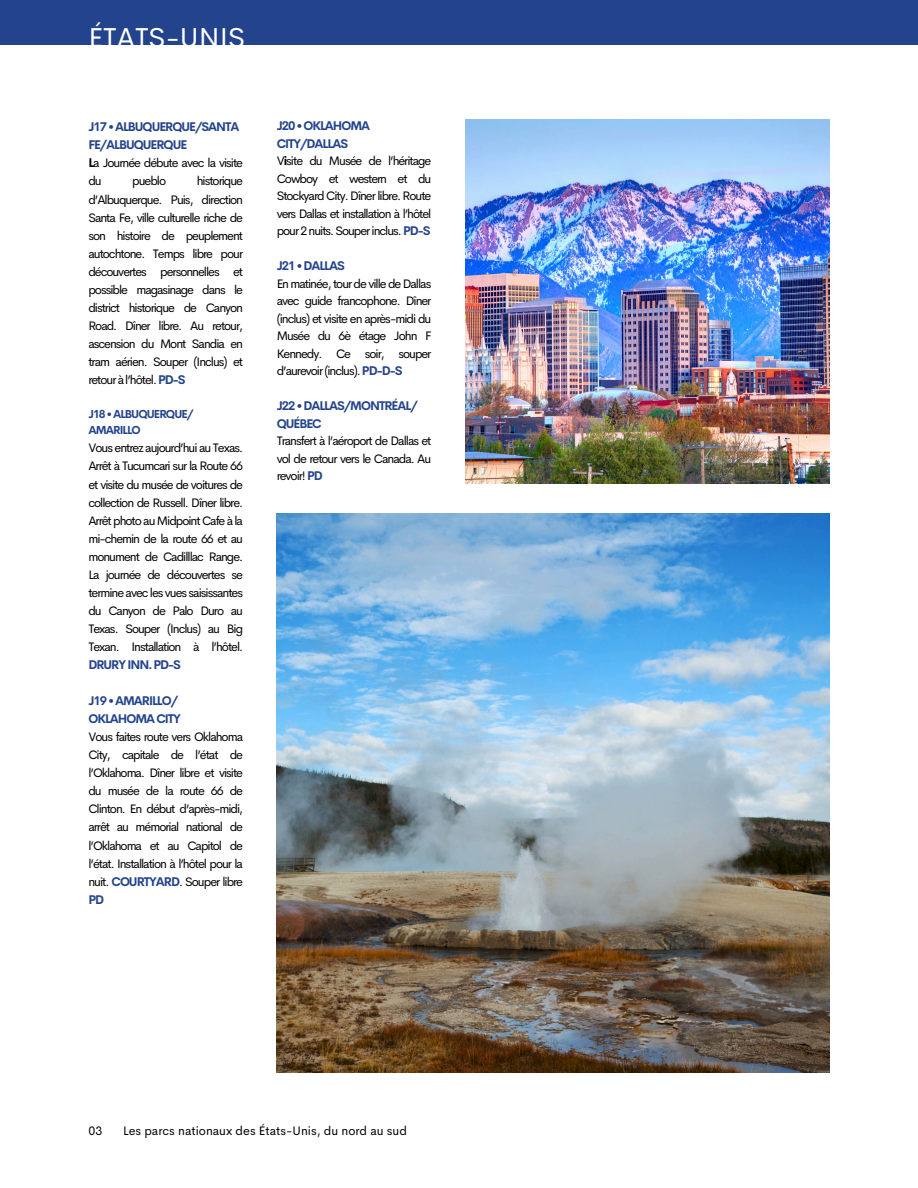
<style>
.page{position:relative;width:918px;height:1188px;background:#fff}
.page>*{position:absolute;margin:0;border:0;box-sizing:border-box;transform-origin:0 0}
.t1{font:27.45px "Cerebri Sans";color:#fff}
.t2{font:12.3px/18px "Cerebri Sans";letter-spacing:-.08em;color:#000;text-align:justify}
.t3{font:700 12.3px/18px "Cerebri Sans";letter-spacing:-.085em;color:#23438c}
.t4{font:12.3px "Cerebri Sans";color:#000}
.t5{font:700 11.4px/16.2px "Cerebri Sans";letter-spacing:-.085em;color:#23438c}
.s1{color:#000}
.s2{font-weight:400;color:#000}
.s3{font-weight:700;color:#23438c}
.s4{color:#000001}
.s5{font-weight:700;color:#000001}
</style>
<div class="page">
<div style="left:0;top:0;width:918px;height:45px;background:#23438c"></div>
<img style="left:465px;top:120px;width:365px;height:363px">
<img style="left:277px;top:513px;width:552px;height:559px">
<h1 class="t1" style="left:88px;top:19px;width:158px">ÉTATS-UNIS</h1>
<p class="t3" style="left:88px;top:118px;width:156px">J17 • ALBUQUERQUE/SANTA<br>FE/ALBUQUERQUE<br><span class="s1">L</span><span class="s2">a Journée débute avec la visite du</span></p>
<p class="t2" style="left:88px;top:172px;width:156px;text-indent:108px">historique d’Albuquerque. Puis, direction Santa Fe, ville culturelle riche de son histoire de peuplement autochtone. Temps libre pour découvertes personnelles et possible magasinage dans le district historique de Canyon Road. Dîner libre. Au retour, ascension du Mont Sandia en tram aérien. Souper (Inclus) et retour à l’hôtel. <span class="s3">PD-S</span></p>
<p class="t5" style="left:88px;top:406px;width:107px">J18 • ALBUQUERQUE/<br>AMARILLO</p>
<p class="t2" style="left:88px;top:439px;width:156px">Vous entrez aujourd’hui au Texas.<br>Arrêt à Tucumcari sur la Route 66 et visite du musée de voitures de collection de Russell. Dîner libre.<br>Arrêt photo au Midpoint Cafe à la mi-chemin de la route 66 et au monument de Cadilllac Range.<br>La journée de découvertes se termine avec les vues saisissantes du Canyon de Palo Duro au Texas. Souper (Inclus) au Big Texan. Installation à l’hôtel.</p>
<p class="t3" style="left:88px;top:656px;width:94px">DRURY INN. PD-S</p>
<p class="t3" style="left:88px;top:692px;width:94px">J19 • AMARILLO/<br>OKLAHOMA CITY</p>
<p class="t2" style="left:88px;top:728px;width:156px">Vous faites route vers Oklahoma City, capitale de l’état de l’Oklahoma. Dîner libre et visite du musée de la route 66 de Clinton. En début d’après-midi, arrêt au mémorial national de l’Oklahoma et au Capitol de l’état. Installation à l’hôtel pour la nuit. <span class="s3">COURTYARD</span>. Souper libre <span class="s3">PD</span></p>
<p class="t2" style="left:132px;top:172px;width:35px">pueblo</p>
<p class="t2" style="left:277px;top:117px;width:156px;line-height:17.5px;text-align:left"><span class="s3">J20 • OKLAHOMA<br>CITY/DALLAS<br></span><span class="s4">V</span><span class="s5">i</span>site du Musée de l’héritage<br>Cowboy et western et du<br>Stockyard City. Dîner libre. Route vers Dallas et installation à l’hôtel pour 2 nuits. Souper inclus. <span class="s3">PD-S</span></p>
<p class="t3" style="left:277px;top:257px;width:70px">J21 • DALLAS</p>
<p class="t2" style="left:277px;top:275px;width:156px;line-height:17.5px">En matinée, tour de ville de Dallas avec guide francophone. Dîner (inclus) et visite en après-midi du Musée du 6è étage John F Kennedy. Ce soir, souper d’aurevoir (inclus). <span class="s3">PD-D-S</span></p>
<p class="t3" style="left:277px;top:397px;width:142px;line-height:17.5px">J22 • DALLAS/MONTRÉAL/<br>QUÉBEC</p>
<p class="t2" style="left:277px;top:432px;width:156px;line-height:17.5px">Transfert à l’aéroport de Dallas et vol de retour vers le Canada. Au revoir! <span class="s3">PD</span></p>
<p class="t2" style="left:88px;top:1122px;width:15px">03</p>
<p class="t4" style="left:123px;top:1123px;width:285px">Les parcs nationaux des États-Unis, du nord au sud</p>
</div>
